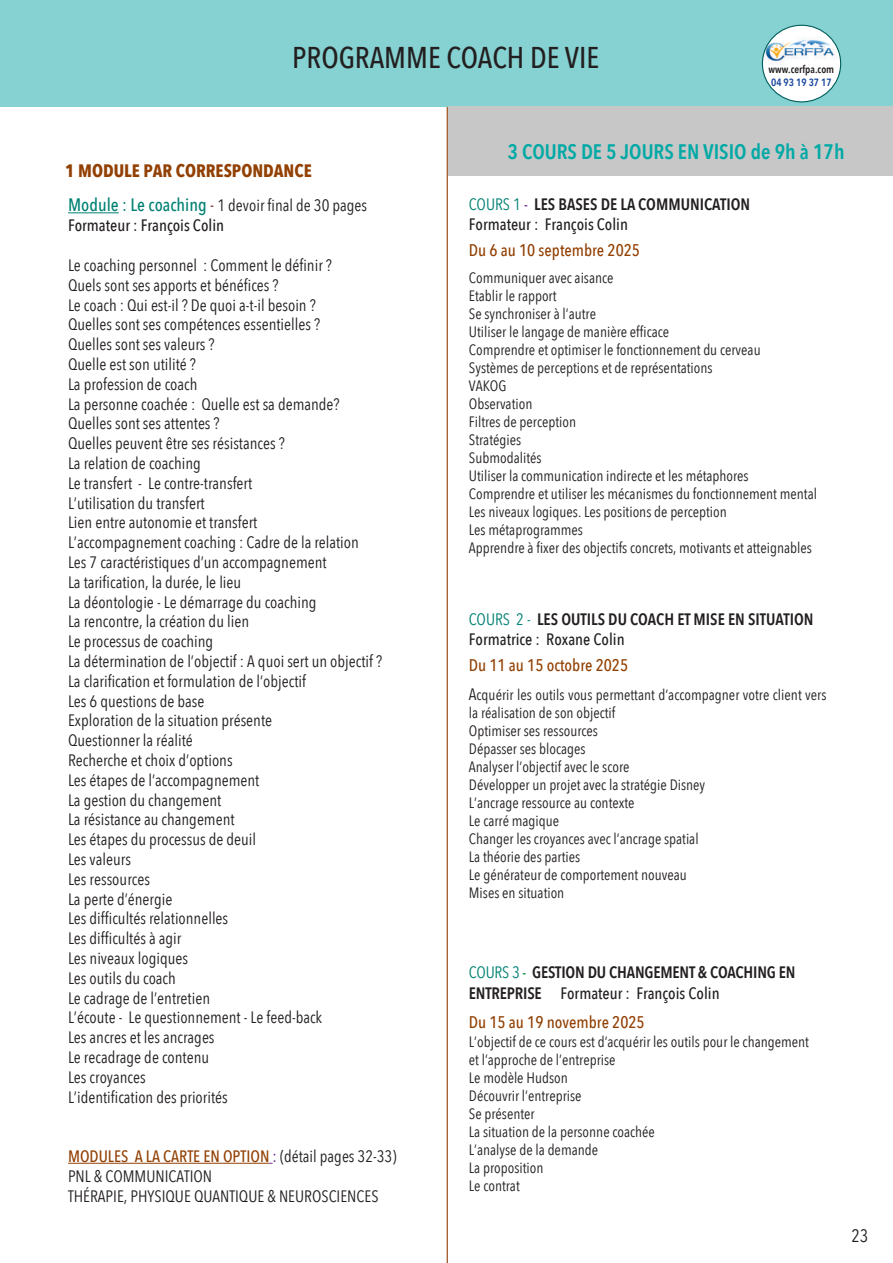
<style>
.page{position:relative;width:893px;height:1263px;background:#fff}
.page>*{position:absolute;margin:0;border:0;box-sizing:border-box;transform-origin:0 0}
.t1{font:500 30px "Avenir Next Condensed";color:#231f20}
.t2{font:600 21px "Avenir Next Condensed";color:#00a9a5}
.t3{font:700 18px "Avenir Next Condensed";color:#924003}
.t4{font:18px "Avenir Next Condensed";color:#231f20}
.t5{font:500 16.8px "Avenir Next Condensed";color:#924003}
.t6{font:16.5px/19.8px "Avenir Next Condensed";color:#231f20}
.t7{font:600 16.5px/19.8px "Avenir Next Condensed";color:#231f20}
.t8{font:500 16.5px/19.8px "Avenir Next Condensed";color:#231f20}
.t9{font:15px/18px "Avenir Next Condensed";color:#231f20}
.t10{font:600 10.5px "Avenir Next Condensed";color:#231f20}
.t11{font:600 10.5px "Avenir Next Condensed";color:#18469d}
.s1{font-size:18px;color:#008173}
.s2{font-weight:400;font-size:18px;color:#7b2129}
.s3{font-weight:400}
.s4{font-weight:500;color:#924003}
.s5{font-weight:500;color:#772a91}
.s6{font-weight:400;color:#008173}
.s7{font-weight:500}
.s8{font-size:16.5px}
.s9{font-weight:500;color:#00873c}
</style>
<div class="page">
<hr style="left:447px;top:106px;width:1px;height:1157px;background:#924003">
<div style="left:0;top:0;width:893px;height:106px;background:#86d1d1"></div>
<hr style="left:68px;top:212px;width:51px;height:1px;background:#008173">
<hr style="left:68px;top:1163px;width:201px;height:1px;background:#924003">
<div style="left:449px;top:106px;width:444px;height:69px;background:#c8c7c8"></div>
<img style="left:762px;top:25px;width:79px;height:77px">
<div style="left:762px;top:25px;width:79px;height:77px;border:1px solid #005e5b;border-radius:50%"></div>
<h1 class="t1" style="left:292px;top:39px;width:308px">PROGRAMME COACH DE VIE</h1>
<p class="t10" style="left:769px;top:60px;width:67px">www.cerfpa.com</p>
<p class="t11" style="left:771px;top:73px;width:62px">04 93 19 37 17</p>
<p class="t3" style="left:65px;top:160px;width:248px">1 MODULE PAR CORRESPONDANCE</p>
<p class="t8" style="left:68px;top:196px;width:301px"><span class="s1">Module : Le coaching</span> <span class="s2">-</span> <span class="s3">1 devoir final de 30 pages<br></span>Formateur : François Colin</p>
<p class="t6" style="left:68px;top:254px;width:316px">Le coaching personnel : Comment le définir ?<br>Quels sont ses apports et bénéfices ?<br>Le coach : Qui est-il ? De quoi a-t-il besoin ?<br>Quelles sont ses compétences essentielles ?<br>Quelles sont ses valeurs ?<br>Quelle est son utilité ?<br>La profession de coach<br>La personne coachée : Quelle est sa demande?<br>Quelles sont ses attentes ?<br>Quelles peuvent être ses résistances ?<br>La relation de coaching<br>Le transfert - Le contre-transfert<br>L’utilisation du transfert<br>Lien entre autonomie et transfert<br>L’accompagnement coaching : Cadre de la relation<br>Les 7 caractéristiques d’un accompagnement<br>La tarification, la durée, le lieu<br>La déontologie - Le démarrage du coaching<br>La rencontre, la création du lien<br>Le processus de coaching<br>La détermination de l’objectif : A quoi sert un objectif ?<br>La clarification et formulation de l’objectif<br>Les 6 questions de base<br>Exploration de la situation présente<br>Questionner la réalité<br>Recherche et choix d’options<br>Les étapes de l’accompagnement<br>La gestion du changement<br>La résistance au changement<br>Les étapes du processus de deuil<br>Les valeurs<br>Les ressources<br>La perte d’énergie<br>Les difficultés relationnelles<br>Les difficultés à agir<br>Les niveaux logiques<br>Les outils du coach<br>Le cadrage de l’entretien<br>L’écoute - Le questionnement - Le feed-back<br>Les ancres et les ancrages<br>Le recadrage de contenu<br>Les croyances<br>L’identification des priorités</p>
<p class="t6" style="left:68px;top:1145px;width:330px"><span class="s4">MODULES A LA CARTE EN OPTION</span> <span class="s5">:</span> (détail pages 32-33)<br>PNL &amp; COMMUNICATION<br>THÉRAPIE, PHYSIQUE QUANTIQUE &amp; NEUROSCIENCES</p>
<p class="t2" style="left:508px;top:134px;width:338px">3 COURS DE 5 JOURS EN VISIO de 9h à 17h</p>
<p class="t7" style="left:469px;top:194px;width:283px"><span class="s6">COURS 1</span> <span class="s5">-</span> LES BASES DE LA COMMUNICATION<br><span class="s7">Formateur : François Colin</span></p>
<p class="t5" style="left:469px;top:240px;width:173px">Du 6 au 10 septembre 2025</p>
<p class="t9" style="left:469px;top:268px;width:350px">Communiquer avec aisance<br>Etablir le rapport<br>Se synchroniser à l’autre<br>Utiliser le langage de manière efficace<br>Comprendre et optimiser le fonctionnement du cerveau<br>Systèmes de perceptions et de représentations<br>VAKOG<br>Observation<br>Filtres de perception<br>Stratégies<br>Submodalités<br>Utiliser la communication indirecte et les métaphores Comprendre et utiliser les mécanismes du fonctionnement mental Les niveaux logiques. Les positions de perception<br>Les métaprogrammes<br>Apprendre à fixer des objectifs concrets, motivants et atteignables</p>
<p class="t7" style="left:469px;top:609px;width:346px"><span class="s6">COURS 2 -</span> LES OUTILS DU COACH ET MISE EN SITUATION<br><span class="s7">Formatrice : Roxane Colin</span></p>
<p class="t5" style="left:469px;top:655px;width:161px">Du 11 au 15 octobre 2025</p>
<p class="t9" style="left:469px;top:685px;width:359px"><span class="s8">A</span>cquérir les outils vous permettant d’accompagner votre client vers la réalisation de son objectif<br>Optimiser ses ressources<br>Dépasser ses blocages<br>Analyser l’objectif avec le score<br>Développer un projet avec la stratégie Disney<br>L’ancrage ressource au contexte<br>Le carré magique<br>Changer les croyances avec l’ancrage spatial<br>La théorie des parties<br>Le générateur de comportement nouveau<br>Mises en situation</p>
<p class="t7" style="left:469px;top:962px;width:328px;line-height:20.5px"><span class="s6">COURS 3</span> <span class="s9">-</span> GESTION DU CHANGEMENT &amp; COACHING EN<br>ENTREPRISE <span class="s7">Formateur : François Colin</span></p>
<p class="t5" style="left:469px;top:1012px;width:177px">Du 15 au 19 novembre 2025</p>
<p class="t9" style="left:469px;top:1032px;width:342px">L’objectif de ce cours est d’acquérir les outils pour le changement et l’approche de l’entreprise<br>Le modèle Hudson<br>Découvrir l’entreprise<br>Se présenter<br>La situation de la personne coachée<br>L’analyse de la demande<br>La proposition<br>Le contrat</p>
<p class="t4" style="left:851px;top:1221px;width:18px">23</p>
</div>
